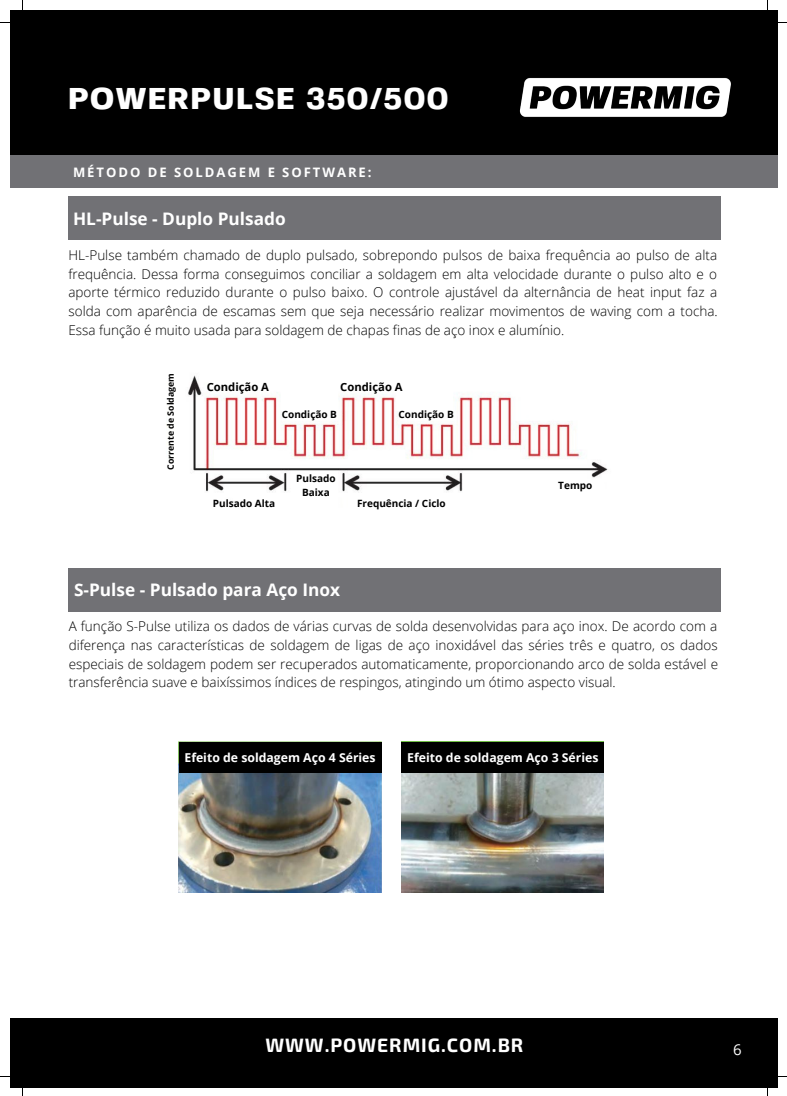
<style>
.page{position:relative;width:787px;height:1096px;background:#fff}
.page>*{position:absolute;margin:0;border:0;box-sizing:border-box;transform-origin:0 0}
.t1{font:800 30px "Fivo Sans";letter-spacing:.05em;color:#fff}
.t2{font:700 19.38px "Exo 2";letter-spacing:.05em;color:#fff}
.t3{font:700 17.25px "Open Sans";color:#fff}
.t4{font:15px "Open Sans";color:#fff}
.t5{font:300 13.5px/18.8px "Open Sans";color:#000;text-align:justify}
.t6{font:700 13px "Open Sans";letter-spacing:.15em;color:#fff}
.t7{font:700 12.25px "Open Sans";color:#fff}
.t8{font:700 11.25px "Open Sans";color:#000}
.t9{font:700 10px "Open Sans";color:#000}
.t10{font:700 8.75px "Open Sans";color:#000}
</style>
<div class="page">
<div style="left:10px;top:10px;width:768px;height:146px;background:#000"></div>
<img style="left:519px;top:78px;width:212px;height:39px">
<div style="left:10px;top:155px;width:768px;height:33px;background:#717175"></div>
<div style="left:68px;top:197px;width:652px;height:43px;background:#717175"></div>
<div style="left:68px;top:568px;width:652px;height:43px;background:#717175"></div>
<img style="left:166px;top:375px;width:442px;height:117px">
<img style="left:179px;top:772px;width:202px;height:120px">
<img style="left:401px;top:772px;width:203px;height:120px">
<div style="left:179px;top:741px;width:202px;height:31px;background:#000"></div>
<div style="left:10px;top:1017px;width:768px;height:69px;background:#000"></div>
<div style="left:401px;top:741px;width:203px;height:31px;background:#000"></div>
<p class="t1" style="left:68px;top:87px;width:382px">POWERPULSE 350/500</p>
<p class="t6" style="left:73px;top:163px;width:300px">MÉTODO DE SOLDAGEM E SOFTWARE:</p>
<p class="t3" style="left:73px;top:206px;width:214px">HL-Pulse - Duplo Pulsado</p>
<p class="t5" style="left:68px;top:245px;width:651px">HL-Pulse também chamado de duplo pulsado, sobrepondo pulsos de baixa frequência ao pulso de alta frequência. Dessa forma conseguimos conciliar a soldagem em alta velocidade durante o pulso alto e o aporte térmico reduzido durante o pulso baixo. O controle ajustável da alternância de heat input faz a solda com aparência de escamas sem que seja necessário realizar movimentos de waving com a tocha.<br>Essa função é muito usada para soldagem de chapas finas de aço inox e alumínio.</p>
<p class="t10" style="left:165px;top:469px;width:98px;rotate:-90deg">Corrente de Soldagem</p>
<p class="t8" style="left:207px;top:379px;width:64px">Condição A</p>
<p class="t8" style="left:340px;top:379px;width:64px">Condição A</p>
<p class="t9" style="left:282px;top:407px;width:57px">Condição B</p>
<p class="t9" style="left:398px;top:407px;width:57px">Condição B</p>
<p class="t9" style="left:213px;top:496px;width:64px">Pulsado Alta</p>
<p class="t9" style="left:296px;top:471px;width:41px">Pulsado</p>
<p class="t9" style="left:302px;top:485px;width:29px">Baixa</p>
<p class="t9" style="left:357px;top:496px;width:90px">Frequência / Ciclo</p>
<p class="t3" style="left:74px;top:578px;width:268px">S-Pulse - Pulsado para Aço Inox</p>
<p class="t9" style="left:558px;top:478px;width:36px">Tempo</p>
<p class="t5" style="left:69px;top:616px;width:651px">A função S-Pulse utiliza os dados de várias curvas de solda desenvolvidas para aço inox. De acordo com a diferença nas características de soldagem de ligas de aço inoxidável das séries três e quatro, os dados especiais de soldagem podem ser recuperados automaticamente, proporcionando arco de solda estável e transferência suave e baixíssimos índices de respingos, atingindo um ótimo aspecto visual.</p>
<p class="t7" style="left:184px;top:748px;width:193px">Efeito de soldagem Aço 4 Séries</p>
<p class="t7" style="left:407px;top:748px;width:193px">Efeito de soldagem Aço 3 Séries</p>
<p class="t2" style="left:265px;top:1032px;width:259px">WWW.POWERMIG.COM.BR</p>
<p class="t4" style="left:733px;top:1038px;width:10px">6</p>
</div>
